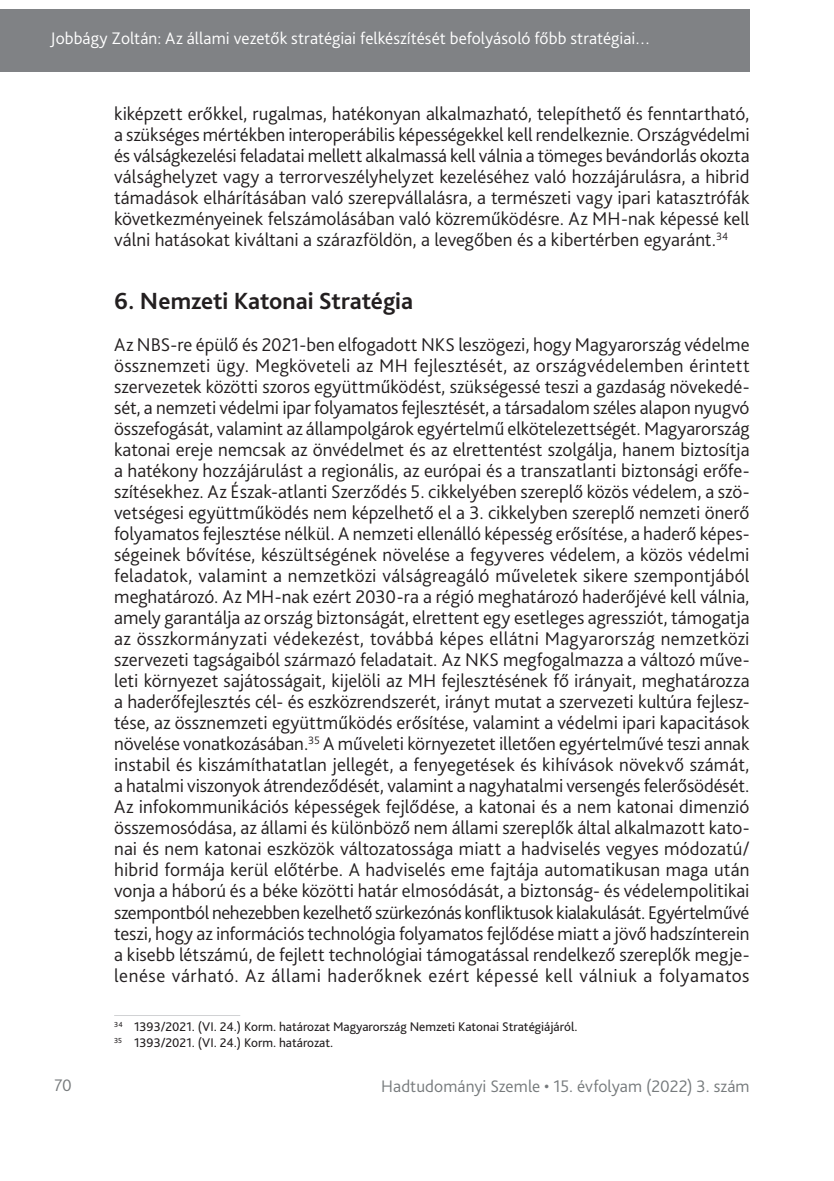
<style>
.page{position:relative;width:834px;height:1181px;background:#fff}
.page>*{position:absolute;margin:0;border:0;box-sizing:border-box;transform-origin:0 0}
._1_1__Head{font:700 24.5px "Bliss Pro";color:#231f20}
._2__Body_1st_paragra{font:300 19.25px/21px "Bliss Pro";color:#231f20;text-align:justify}
.t1{font:300 17.5px "Bliss Pro";letter-spacing:.01em;color:#fff}
.t2{font:300 17.5px "Bliss Pro";letter-spacing:.005em;color:#767a7c}
.Lábjegyzet{font:13.12px "Bliss Pro";color:#231f20}
</style>
<div class="page">
<div style="left:0;top:9px;width:749px;height:63px;background:#808285"></div>
<hr style="left:114px;top:1015px;width:126px;height:1px;background:#d1d2d4">
<p class="t1" style="left:51px;top:27px;width:601px">Jobbágy Zoltán: Az állami vezetők stratégiai felkészítését befolyásoló főbb stratégiai…</p>
<p class="_2__Body_1st_paragra" style="left:114px;top:103px;width:637px">kiképzett erőkkel, rugalmas, hatékonyan alkalmazható, telepíthető és fenntartható, a szükséges mértékben interoperábilis képességekkel kell rendelkeznie. Országvédelmi és válságkezelési feladatai mellett alkalmassá kell válnia a tömeges bevándorlás okozta válsághelyzet vagy a terrorveszélyhelyzet kezeléséhez való hozzájárulásra, a hibrid támadások elhárításában való szerepvállalásra, a természeti vagy ipari katasztrófák következményeinek felszámolásában való közreműködésre. Az MH-nak képessé kell válni hatásokat kiváltani a szárazföldön, a levegőben és a kibertérben egyaránt.<sup>34</sup></p>
<p class="_1_1__Head" style="left:114px;top:286px;width:300px">6. Nemzeti Katonai Stratégia</p>
<p class="_2__Body_1st_paragra" style="left:114px;top:334px;width:637px">Az NBS-re épülő és -2021-ben elfogadott NKS leszögezi, hogy Magyarország védelme össznemzeti ügy. Megköveteli az MH fejlesztését, az országvédelemben érintett szervezetek közötti szoros együttműködést, szükségessé teszi a gazdaság növekedé&shy;sét, a nemzeti védelmi ipar folyamatos fejlesztését, a társadalom széles alapon nyugvó összefogását, valamint az állampolgárok egyértelmű elkötelezettségét. Magyarország katonai ereje nemcsak az önvédelmet és az elrettentést szolgálja, hanem biztosítja a hatékony hozzájárulást a regionális, az európai és a transzatlanti biztonsági erőfe&shy;szítésekhez. Az Észak-atlanti Szerződés 5. cikkelyében szereplő közös védelem, a szö&shy;vetségesi együttműködés nem képzelhető el a -3. cikkelyben szereplő nemzeti önerő folyamatos fejlesztése nélkül. A nemzeti ellenálló képesség erősítése, a haderő képes&shy;ségeinek bővítése, készültségének növelése a fegyveres védelem, a közös védelmi feladatok, valamint a nemzetközi válságreagáló műveletek sikere szempontjából meghatározó. Az MH-nak ezért 2030-ra a régió meghatározó haderőjévé kell válnia, amely garantálja az ország biztonságát, elrettent egy esetleges agressziót, támogatja az összkormányzati védekezést, továbbá képes ellátni Magyarország nemzetközi szervezeti tagságaiból származó feladatait. Az NKS megfogalmazza a változó műve&shy;leti környezet sajátosságait, kijelöli az MH fejlesztésének fő irányait, meghatározza a haderőfejlesztés cél- és eszközrendszerét, irányt mutat a szervezeti kultúra fejlesz&shy;tése, az össznemzeti együttműködés erősítése, valamint a védelmi ipari kapacitások növelése vonatkozásában.<sup>35</sup> A műveleti környezetet illetően egyértelművé teszi annak instabil és kiszámíthatatlan jellegét, a fenyegetések és kihívások növekvő számát, a hatalmi viszonyok átrendeződését, valamint a nagyhatalmi versengés felerősödését.<br>Az infokommunikációs képességek fejlődése, a katonai és a nem katonai dimenzió összemosódása, az állami és különböző nem állami szereplők által alkalmazott kato&shy;nai és nem katonai eszközök változatossága miatt a hadviselés vegyes módozatú/ hibrid formája kerül előtérbe. A hadviselés eme fajtája automatikusan maga után vonja a háború és a béke közötti határ elmosódását, a biztonság- és védelempolitikai szempontból nehezebben kezelhető szürkezónás konfliktusok kialakulását. Egyértelművé teszi, hogy az információs technológia folyamatos fejlődése miatt a jövő hadszínterein a kisebb létszámú, de fejlett technológiai támogatással rendelkező szereplők megje&shy;lenése várható. Az állami haderőknek ezért képessé kell válniuk a folyamatos</p>
<p class="Lábjegyzet" style="left:114px;top:1018px;width:465px"><sup>34</sup> 1393/2021. (VI. -24.) Korm. határozat Magyarország Nemzeti Katonai Stratégiájáról.</p>
<p class="Lábjegyzet" style="left:114px;top:1034px;width:220px"><sup>35</sup> 1393/2021. (VI. -24.) Korm. határozat.</p>
<p class="t2" style="left:54px;top:1074px;width:19px">70</p>
<p class="t2" style="left:381px;top:1075px;width:370px">Hadtudományi Szemle • 15. évfolyam (2022) 3. szám</p>
</div>
